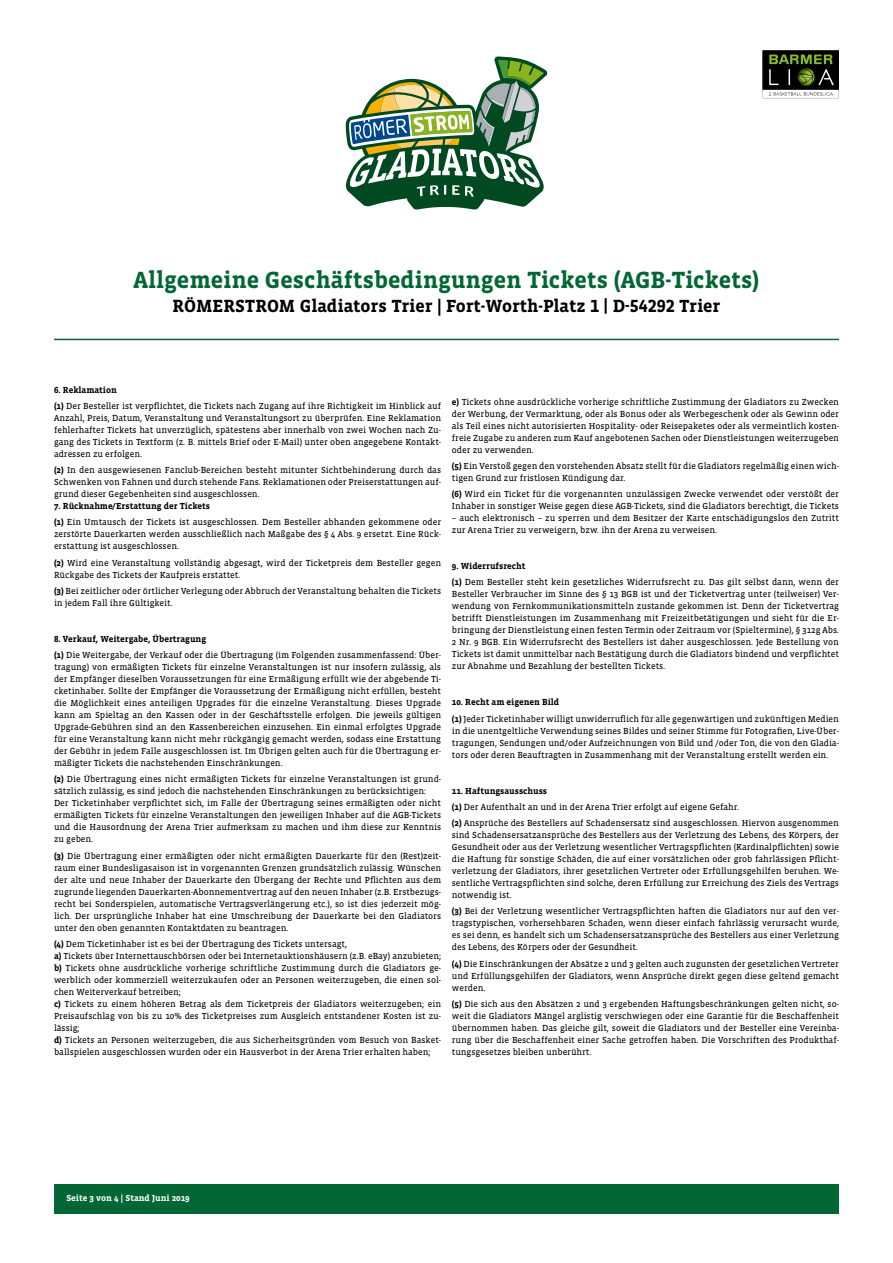
<style>
.page{position:relative;width:893px;height:1263px;background:#fff}
.page>*{position:absolute;margin:0;border:0;box-sizing:border-box;transform-origin:0 0}
.t1{font:700 24px "Vista Slab OTCE";color:#026734}
.t2{font:700 18px "Vista Slab OTCE";color:#000}
.t3{font:9px/12px "Vista Slab OTCE";color:#000}
.t4{font:700 9px "Vista Slab OTCE";color:#fff}
.s1{font-weight:700}
</style>
<div class="page">
<svg style="left:345px;top:56px;width:203px;height:154px"></svg>
<svg style="left:762px;top:50px;width:77px;height:48px;background:#434a37"></svg>
<hr style="left:54px;top:339px;width:785px;height:1px;background:#046734">
<div style="left:54px;top:1183px;width:785px;height:30px;background:#026734"></div>
<h1 class="t1" style="left:134px;top:266px;width:627px">Allgemeine Geschäftsbedingungen Tickets (AGB-Tickets)</h1>
<h2 class="t2" style="left:173px;top:295px;width:549px">RÖMERSTROM Gladiators Trier | Fort-Worth-Platz 1 | D-54292 Trier</h2>
<p class="t3" style="left:54px;top:381px;width:389px;line-height:16.2px"><span class="s1">6. Reklamation<br>(1)</span> Der Besteller ist verpflichtet, die Tickets nach Zugang auf ihre Richtigkeit im Hinblick auf</p>
<p class="t3" style="left:54px;top:412px;width:389px;text-align:justify">Anzahl, Preis, Datum, Veranstaltung und Veranstaltungsort zu überprüfen. Eine Reklamation fehlerhafter Tickets hat unverzüglich, spätestens aber innerhalb von zwei Wochen nach Zu&shy;gang des Tickets in Textform (z. B. mittels Brief oder E-Mail) unter oben angegebene Kontakt&shy;adressen zu erfolgen.</p>
<p class="t3" style="left:54px;top:464px;width:389px;text-align:justify"><span class="s1">(2)</span> In den ausgewiesenen Fanclub-Bereichen besteht mitunter Sichtbehinderung durch das Schwenken von Fahnen und durch stehende Fans. Reklamationen oder Preiserstattungen auf&shy;grund dieser Gegebenheiten sind ausgeschlossen.</p>
<p class="t3" style="left:54px;top:498px;width:389px;line-height:16.2px"><span class="s1">7. Rücknahme/Erstattung der Tickets<br>(1)</span> Ein Umtausch der Tickets ist ausgeschlossen. Dem Besteller abhanden gekommene oder</p>
<p class="t3" style="left:54px;top:528px;width:389px">zerstörte Dauerkarten werden ausschließlich nach Maßgabe des § 4 Abs. 9 ersetzt. Eine Rück&shy;erstattung ist ausgeschlossen.</p>
<p class="t3" style="left:54px;top:556px;width:389px"><span class="s1">(2)</span> Wird eine Veranstaltung vollständig abgesagt, wird der Ticketpreis dem Besteller gegen<br>Rückgabe des Tickets der Kaufpreis erstattet.</p>
<p class="t3" style="left:54px;top:585px;width:389px"><span class="s1">(3)</span> Bei zeitlicher oder örtlicher Verlegung oder Abbruch der Veranstaltung behalten die Tickets in jedem Fall ihre Gültigkeit.</p>
<p class="t3" style="left:54px;top:631px;width:389px;line-height:16.2px"><span class="s1">8. Verkauf, Weitergabe, Übertragung<br>(1)</span> Die Weitergabe, der Verkauf oder die Übertragung (im Folgenden zusammenfassend: Über-</p>
<p class="t3" style="left:54px;top:661px;width:389px;text-align:justify">tragung) von ermäßigten Tickets für einzelne Veranstaltungen ist nur insofern zulässig, als der Empfänger dieselben Voraussetzungen für eine Ermäßigung erfüllt wie der abgebende Ti&shy;cketinhaber. Sollte der Empfänger die Voraussetzung der Ermäßigung nicht erfüllen, besteht die Möglichkeit eines anteiligen Upgrades für die einzelne Veranstaltung. Dieses Upgrade kann am Spieltag an den Kassen oder in der Geschäftsstelle erfolgen. Die jeweils gültigen Upgrade-Gebühren sind an den Kassenbereichen einzusehen. Ein einmal erfolgtes Upgrade für eine Veranstaltung kann nicht mehr rückgängig gemacht werden, sodass eine Erstattung der Gebühr in jedem Falle ausgeschlossen ist. Im Übrigen gelten auch für die Übertragung er&shy;mäßigter Tickets die nachstehenden Einschränkungen.</p>
<p class="t3" style="left:54px;top:773px;width:389px"><span class="s1">(2)</span> Die Übertragung eines nicht ermäßigten Tickets für einzelne Veranstaltungen ist grund&shy;sätzlich zulässig, es sind jedoch die nachstehenden Einschränkungen zu berücksichtigen:<br>Der Ticketinhaber verpflichtet sich, im Falle der Übertragung seines ermäßigten oder nicht ermäßigten Tickets für einzelne Veranstaltungen den jeweiligen Inhaber auf die AGB-Tickets und die Hausordnung der Arena Trier aufmerksam zu machen und ihm diese zur Kenntnis zu geben.</p>
<p class="t3" style="left:54px;top:849px;width:389px;text-align:justify"><span class="s1">(3)</span> Die Übertragung einer ermäßigten oder nicht ermäßigten Dauerkarte für den (Rest)zeit&shy;raum einer Bundesligasaison ist in vorgenannten Grenzen grundsätzlich zulässig. Wünschen der alte und neue Inhaber der Dauerkarte den Übergang der Rechte und Pflichten aus dem zugrunde liegenden Dauerkarten-Abonnementvertrag auf den neuen Inhaber (z.B. Erstbezugs&shy;recht bei Sonderspielen, automatische Vertragsverlängerung etc.), so ist dies jederzeit mög&shy;lich. Der ursprüngliche Inhaber hat eine Umschreibung der Dauerkarte bei den Gladiators unter den oben genannten Kontaktdaten zu beantragen.</p>
<p class="t3" style="left:54px;top:938px;width:389px"><span class="s1">(4)</span> Dem Ticketinhaber ist es bei der Übertragung des Tickets untersagt,<br><span class="s1">a)</span> Tickets über Internettauschbörsen oder bei Internetauktionshäusern (z.B. eBay) anzubieten; <span class="s1">b)</span> Tickets ohne ausdrückliche vorherige schriftliche Zustimmung durch die Gladiators ge&shy;werblich oder kommerziell weiterzukaufen oder an Personen weiterzugeben, die einen sol&shy;chen Weiterverkauf betreiben;<br><span class="s1">c)</span> Tickets zu einem höheren Betrag als dem Ticketpreis der Gladiators weiterzugeben; ein Preisaufschlag von bis zu 10% des Ticketpreises zum Ausgleich entstandener Kosten ist zu&shy;lässig;<br><span class="s1">d)</span> Tickets an Personen weiterzugeben, die aus Sicherheitsgründen vom Besuch von Basket&shy;ballspielen ausgeschlossen wurden oder ein Hausverbot in der Arena Trier erhalten haben;</p>
<p class="t3" style="left:452px;top:395px;width:389px;text-align:justify"><span class="s1">e)</span> Tickets ohne ausdrückliche vorherige schriftliche Zustimmung der Gladiators zu Zwecken der Werbung, der Vermarktung, oder als Bonus oder als Werbegeschenk oder als Gewinn oder als Teil eines nicht autorisierten Hospitality- oder Reisepaketes oder als vermeintlich kosten&shy;freie Zugabe zu anderen zum Kauf angebotenen Sachen oder Dienstleistungen weiterzugeben oder zu verwenden.</p>
<p class="t3" style="left:452px;top:460px;width:389px"><span class="s1">(5)</span> Ein Verstoß gegen den vorstehenden Absatz stellt für die Gladiators regelmäßig einen wich&shy;tigen Grund zur fristlosen Kündigung dar.</p>
<p class="t3" style="left:452px;top:488px;width:389px"><span class="s1">(6)</span> Wird ein Ticket für die vorgenannten unzulässigen Zwecke verwendet oder verstößt der<br>Inhaber in sonstiger Weise gegen diese AGB-Tickets, sind die Gladiators berechtigt, die Tickets</p>
<p class="t3" style="left:452px;top:512px;width:389px">– auch elektronisch – zu sperren und dem Besitzer der Karte entschädigungslos den Zutritt zur Arena Trier zu verweigern, bzw. ihn der Arena zu verweisen.</p>
<p class="t3" style="left:452px;top:558px;width:389px;line-height:16.2px"><span class="s1">9. Widerrufsrecht<br>(1)</span> Dem Besteller steht kein gesetzliches Widerrufsrecht zu. Das gilt selbst dann, wenn der</p>
<p class="t3" style="left:452px;top:588px;width:389px;text-align:justify">Besteller Verbraucher im Sinne des § 13 BGB ist und der Ticketvertrag unter (teilweiser) Ver&shy;wendung von Fernkommunikationsmitteln zustande gekommen ist. Denn der Ticketvertrag betrifft Dienstleistungen im Zusammenhang mit Freizeitbetätigungen und sieht für die Er&shy;bringung der Dienstleistung einen festen Termin oder Zeitraum vor (Spieltermine), § 312g Abs.<br>2 Nr. 9 BGB. Ein Widerrufsrecht des Bestellers ist daher ausgeschlossen. Jede Bestellung von Tickets ist damit unmittelbar nach Bestätigung durch die Gladiators bindend und verpflichtet zur Abnahme und Bezahlung der bestellten Tickets.</p>
<p class="t3" style="left:452px;top:694px;width:389px;line-height:16.2px"><span class="s1">10. Recht am eigenen Bild<br>(1)</span> Jeder Ticketinhaber willigt unwiderruflich für alle gegenwärtigen und zukünftigen Medien</p>
<p class="t3" style="left:452px;top:724px;width:389px;text-align:justify">in die unentgeltliche Verwendung seines Bildes und seiner Stimme für Fotografien, Live-Über&shy;tragungen, Sendungen und/oder Aufzeichnungen von Bild und /oder Ton, die von den Gladia&shy;tors oder deren Beauftragten in Zusammenhang mit der Veranstaltung erstellt werden ein.</p>
<p class="t3" style="left:452px;top:782px;width:389px;line-height:16.2px"><span class="s1">11. Haftungsausschuss<br>(1)</span> Der Aufenthalt an und in der Arena Trier erfolgt auf eigene Gefahr.<br><span class="s1">(2)</span> Ansprüche des Bestellers auf Schadensersatz sind ausgeschlossen. Hiervon ausgenommen</p>
<p class="t3" style="left:452px;top:829px;width:389px;text-align:justify">sind Schadensersatzansprüche des Bestellers aus der Verletzung des Lebens, des Körpers, der Gesundheit oder aus der Verletzung wesentlicher Vertragspflichten (Kardinalpflichten) sowie die Haftung für sonstige Schäden, die auf einer vorsätzlichen oder grob fahrlässigen Pflicht&shy;verletzung der Gladiators, ihrer gesetzlichen Vertreter oder Erfüllungsgehilfen beruhen. We&shy;sentliche Vertragspflichten sind solche, deren Erfüllung zur Erreichung des Ziels des Vertrags notwendig ist.</p>
<p class="t3" style="left:452px;top:905px;width:389px;text-align:justify"><span class="s1">(3)</span> Bei der Verletzung wesentlicher Vertragspflichten haften die Gladiators nur auf den ver&shy;tragstypischen, vorhersehbaren Schaden, wenn dieser einfach fahrlässig verursacht wurde, es sei denn, es handelt sich um Schadensersatzansprüche des Bestellers aus einer Verletzung des Lebens, des Körpers oder der Gesundheit.</p>
<p class="t3" style="left:452px;top:957px;width:389px;text-align:justify"><span class="s1">(4)</span> Die Einschränkungen der Absätze 2 und 3 gelten auch zugunsten der gesetzlichen Vertreter und Erfüllungsgehilfen der Gladiators, wenn Ansprüche direkt gegen diese geltend gemacht werden.</p>
<p class="t3" style="left:452px;top:998px;width:389px;text-align:justify"><span class="s1">(5)</span> Die sich aus den Absätzen 2 und 3 ergebenden Haftungsbeschränkungen gelten nicht, so&shy;weit die Gladiators Mängel arglistig verschwiegen oder eine Garantie für die Beschaffenheit übernommen haben. Das gleiche gilt, soweit die Gladiators und der Besteller eine Vereinba&shy;rung über die Beschaffenheit einer Sache getroffen haben. Die Vorschriften des Produkthaf&shy;tungsgesetzes bleiben unberührt.</p>
<p class="t4" style="left:66px;top:1192px;width:125px">Seite 3 von 4 | Stand Juni 2019</p>
</div>
